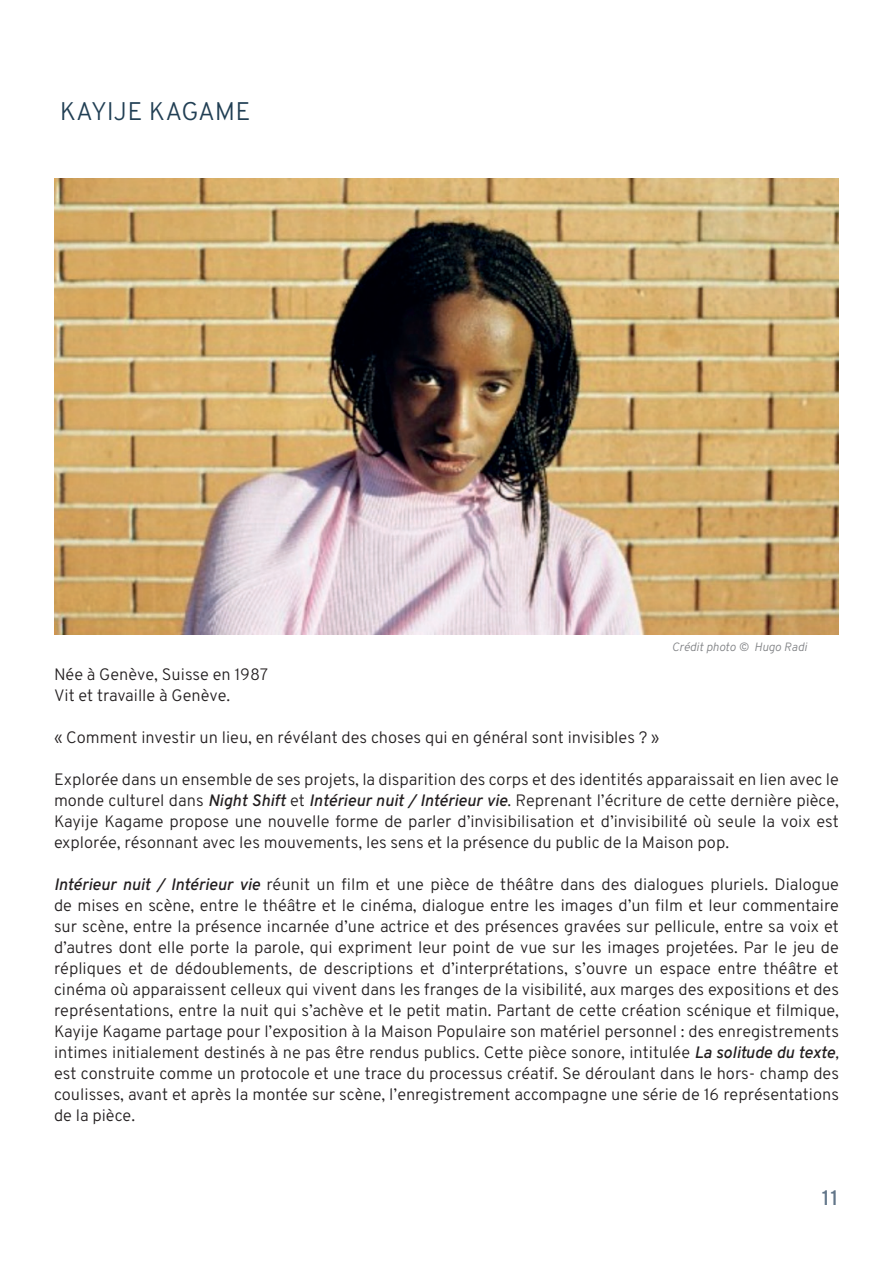
<style>
.page{position:relative;width:893px;height:1263px;background:#fff}
.page>*{position:absolute;margin:0;border:0;box-sizing:border-box;transform-origin:0 0}
.t1{font:300 25.5px "Overpass";letter-spacing:-.005em;color:#213f54}
.t2{font:600 21px "Overpass";color:#617589}
.t3{font:300 16.5px/21px "Overpass";color:#231f20;text-align:justify}
.t4{font:italic 300 12px "Overpass";color:#808285}
.s1{font-weight:600;font-style:italic}
.s2{font-style:italic}
</style>
<div class="page">
<img style="left:54px;top:178px;width:785px;height:456px">
<h1 class="t1" style="left:60px;top:93px;width:192px">KAYIJE KAGAME</h1>
<p class="t4" style="left:672px;top:638px;width:137px">Crédit photo © Hugo Radi</p>
<p class="t3" style="left:54px;top:664px;width:216px">Née à Genève, Suisse en 1987<br>Vit et travaille à Genève.</p>
<p class="t3" style="left:54px;top:727px;width:607px">« Comment investir un lieu, en révélant des choses qui en général sont invisibles ? »</p>
<p class="t3" style="left:54px;top:769px;width:786px">Explorée dans un ensemble de ses projets, la disparition des corps et des identités apparaissait en lien avec le monde culturel dans <span class="s1">Night Shift</span> et <span class="s1">Intérieur nuit / Intérieur vie</span>. Reprenant l’écriture de cette dernière pièce, Kayije Kagame propose une nouvelle forme de parler d’invisibilisation et d’invisibilité où seule la voix est explorée, résonnant avec les mouvements, les sens et la présence du public de la Maison pop.</p>
<p class="t3" style="left:54px;top:874px;width:786px"><span class="s1">Intérieur nuit / Intérieur vie</span> réunit un film et une pièce de théâtre dans des dialogues pluriels. Dialogue de mises en scène, entre le théâtre et le cinéma, dialogue entre les images d’un film et leur commentaire sur scène, entre la présence incarnée d’une actrice et des présences gravées sur pellicule, entre sa voix et d’autres dont elle porte la parole, qui expriment leur point de vue sur les images projetées. Par le jeu de répliques et de dédoublements, de descriptions et d’interprétations, s’ouvre un espace entre théâtre et cinéma où apparaissent celleux qui vivent dans les franges de la visibilité, aux marges des expositions et des représentations, entre la nuit qui s’achève et le petit matin. Partant de cette création scénique et filmique, Kayije Kagame partage pour l’exposition à la Maison Populaire son matériel personnel : des enregistrements intimes initialement destinés à ne pas être rendus publics. Cette pièce sonore, intitulée <span class="s1">La solitude du texte</span><span class="s2">, </span>est construite comme un protocole et une trace du processus créatif. Se déroulant dans le hors- champ des coulisses, avant et après la montée sur scène, l’enregistrement accompagne une série de 16 représentations de la pièce.</p>
<p class="t2" style="left:822px;top:1182px;width:18px">11</p>
</div>
